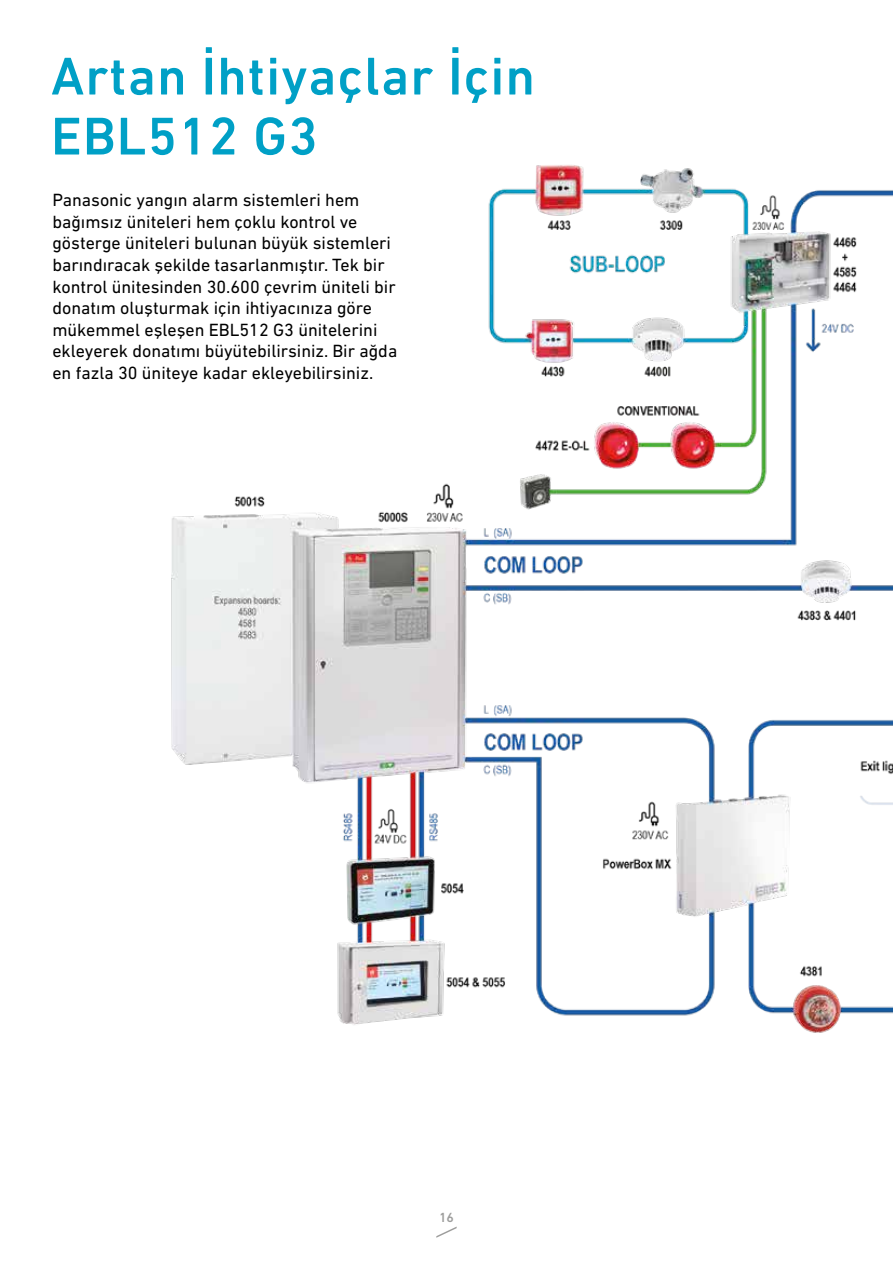
<style>
.page{position:relative;width:893px;height:1263px;background:#fff}
.page>*{position:absolute;margin:0;border:0;box-sizing:border-box;transform-origin:0 0}
.t1{font:500 54px/60px "DIN Next LT Pro";letter-spacing:.02em;color:#00a0c6}
.t2{font:18px/21.6px "DIN Next LT Pro";color:#000}
.t3{font:500 13.5px "DIN Next LT Pro";color:#9d9d9c}
</style>
<div class="page">
<img style="left:171px;top:165px;width:722px;height:868px">
<svg style="left:436px;top:1226px;width:21px;height:12px"></svg>
<h1 class="t1" style="left:51px;top:46px;width:485px">Artan İhtiyaçlar İçin<br>EBL512 G3</h1>
<p class="t2" style="left:52px;top:189px;width:346px">Panasonic yangın alarm sistemleri hem bağımsız üniteleri hem çoklu kontrol ve gösterge üniteleri bulunan büyük sistemleri barındıracak şekilde tasarlanmıştır. Tek bir kontrol ünitesinden 30.600 çevrim üniteli bir donatım oluşturmak için ihtiyacınıza göre mükemmel eşleşen EBL512 G3 ünitelerini ekleyerek donatımı büyütebilirsiniz. Bir ağda en fazla 30 üniteye kadar ekleyebilirsiniz.</p>
<p class="t3" style="left:439px;top:1210px;width:16px">16</p>
</div>
